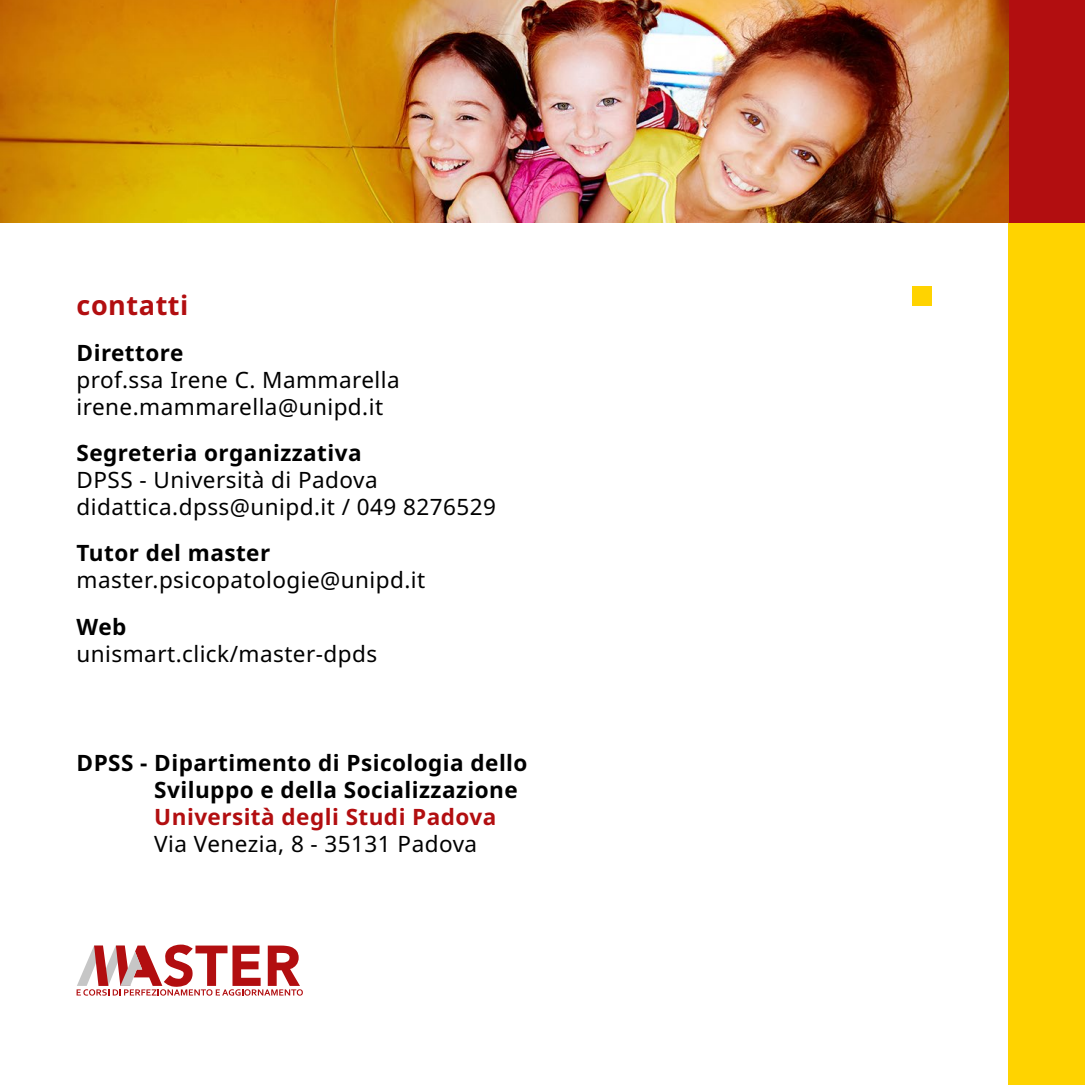
<style>
.page{position:relative;width:1085px;height:1085px;background:#fff}
.page>*{position:absolute;margin:0;border:0;box-sizing:border-box;transform-origin:0 0}
.t1{font:700 27px "Noto Sans";letter-spacing:.02em;color:#b20e10}
.t2{font:22.5px/27px "Noto Sans";letter-spacing:.02em;color:#000}
.t3{font:700 22.5px/27px "Noto Sans";letter-spacing:.02em;color:#000}
.t4{font:700 22.5px "Noto Sans";letter-spacing:.02em;color:#b20e10}
</style>
<div class="page">
<div style="left:1008px;top:222px;width:76px;height:862px;background:#ffd300"></div>
<div style="left:1008px;top:0;width:76px;height:222px;background:#b20e10"></div>
<div style="left:912px;top:286px;width:19px;height:19px;background:#ffd300"></div>
<svg style="left:77px;top:944px;width:226px;height:51px"></svg>
<img style="left:0;top:0;width:1008px;height:222px">
<p class="t1" style="left:77px;top:286px;width:113px">contatti</p>
<p class="t3" style="left:77px;top:340px;width:108px">Direttore</p>
<p class="t2" style="left:77px;top:367px;width:324px">prof.ssa Irene C. Mammarella irene.mammarella@unipd.it</p>
<p class="t3" style="left:77px;top:440px;width:286px">Segreteria organizzativa</p>
<p class="t2" style="left:77px;top:467px;width:421px">DPSS - Università di Padova didattica.dpss@unipd.it / 049 8276529</p>
<p class="t3" style="left:77px;top:540px;width:195px">Tutor del master</p>
<p class="t2" style="left:77px;top:567px;width:350px">master.psicopatologie@unipd.it</p>
<p class="t3" style="left:77px;top:613px;width:51px">Web</p>
<p class="t2" style="left:77px;top:640px;width:302px">unismart.click/master-dpds</p>
<p class="t3" style="left:154px;top:750px;width:375px;text-indent:-78px">DPSS - Dipartimento di Psicologia dello<br>Sviluppo e della Socializzazione</p>
<p class="t4" style="left:154px;top:801px;width:343px">Università degli Studi Padova</p>
<p class="t2" style="left:154px;top:831px;width:324px">Via Venezia, 8 - 35131 Padova</p>
</div>
